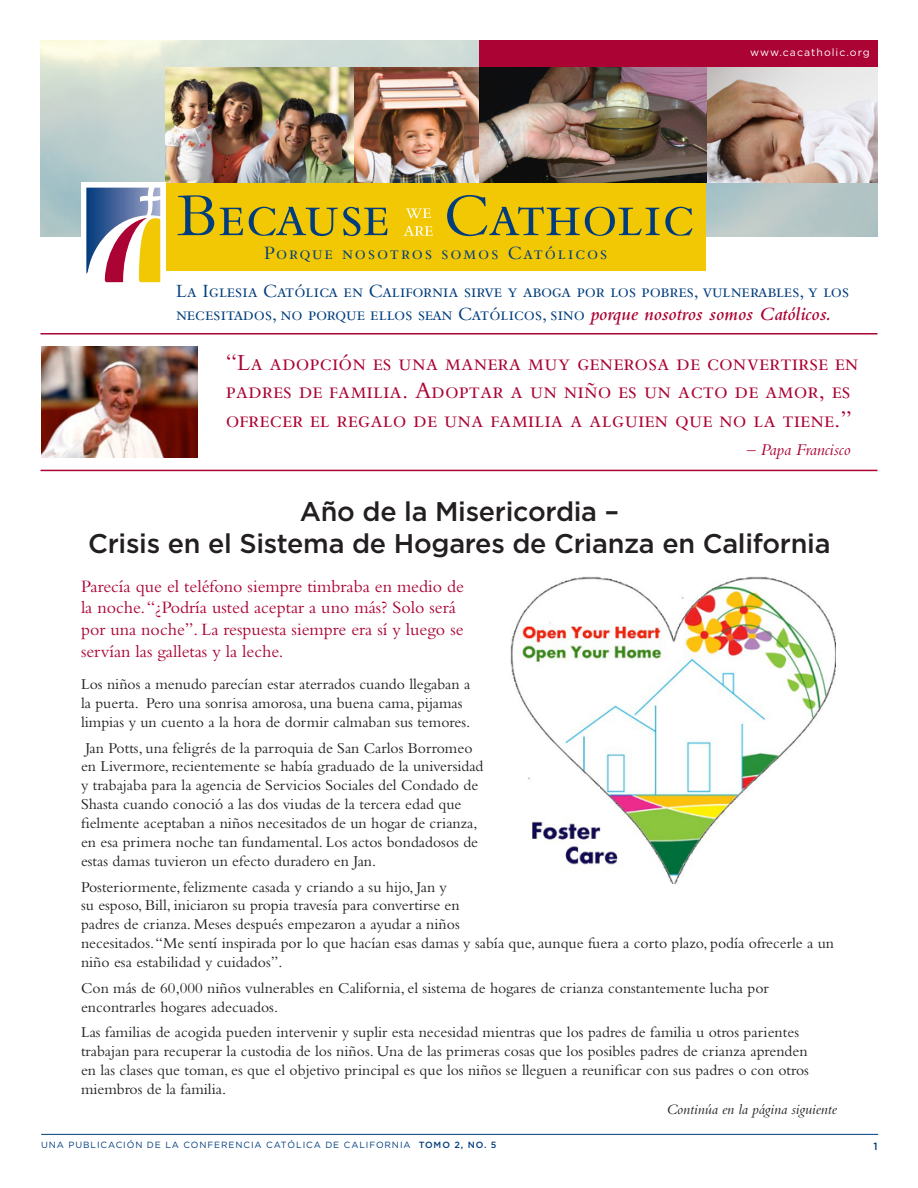
<style>
.page{position:relative;width:918px;height:1188px;background:#fff}
.page>*{position:absolute;margin:0;border:0;box-sizing:border-box;transform-origin:0 0}
.t1{font:500 27px/32.4px "Gotham";letter-spacing:-.01em;color:#231f20;text-align:center}
.t2{font:24px/28.8px "Bembo SC";color:#ab0333}
.t3{font:19.5px/23.4px "Bembo SC";color:#013d7d}
.t4{font:19.5px "Bembo SC";letter-spacing:.08em;color:#013d7d}
.t5{font:18px/21.6px "Bembo";color:#ab0333}
.t6{font:italic 17.25px "Bembo";color:#ab0333}
.t7{font:15.75px/18.9px "Bembo";color:#231f20}
.t8{font:italic 15px "Bembo";color:#231f20}
.t9{font:10.5px "Gotham";letter-spacing:.1em;color:#fff}
.t10{font:500 10.5px "Gotham";color:#013d7d}
.t11{font:9px "Gotham";letter-spacing:.1em;color:#013d7d}
.s1{font-family:"Bembo Semibold Italic Os F";color:#ab0333}
.s2{font-weight:500}
</style>
<div class="page">
<hr style="left:40px;top:470px;width:838px;height:1px;background:#ab0333">
<hr style="left:41px;top:1134px;width:837px;height:1px;background:#013d7d">
<img style="left:40px;top:40px;width:838px;height:196px">
<div style="left:479px;top:40px;width:399px;height:28px;background:#ab0333"></div>
<img style="left:166px;top:68px;width:712px;height:114px">
<div style="left:166px;top:184px;width:540px;height:87px;background:#f2c805"></div>
<div style="left:81px;top:182px;width:85px;height:106px;background:#fff"></div>
<svg style="left:86px;top:188px;width:74px;height:94px"></svg>
<svg style="left:178px;top:195px;width:515px;height:41px"></svg>
<hr style="left:40px;top:333px;width:838px;height:1px;background:#ab0333">
<img style="left:41px;top:347px;width:156px;height:110px">
<img style="left:510px;top:576px;width:326px;height:307px">
<p class="t4" style="left:264px;top:243px;width:345px">Porque nosotros somos Católicos</p>
<p class="t9" style="left:750px;top:47px;width:121px">www.cacatholic.org</p>
<p class="t3" style="left:176px;top:279px;width:675px">La Iglesia Católica en California sirve y aboga por los pobres, vulnerables, y los necesitados, no porque ellos sean Católicos, sino <span class="s1">porque nosotros somos Católicos.</span></p>
<p class="t2" style="left:226px;top:348px;width:634px">“La adopción es una manera muy generosa de convertirse en padres de familia. Adoptar a un niño es un acto de amor, es ofrecer el regalo de una familia a alguien que no la tiene.”</p>
<p class="t6" style="left:747px;top:439px;width:105px">– Papa Francisco</p>
<p class="t1" style="left:88px;top:495px;width:744px">Año de la Misericordia –<br>Crisis en el Sistema de Hogares de Crianza en California</p>
<p class="t5" style="left:81px;top:575px;width:385px">Parecía que el teléfono siempre timbraba en medio de la noche. “¿Podría usted aceptar a uno más? Solo será por una noche”. La respuesta siempre era sí y luego se servían las galletas y la leche.</p>
<p class="t7" style="left:81px;top:674px;width:391px">Los niños a menudo parecían estar aterrados cuando llegaban a la puerta. Pero una sonrisa amorosa, una buena cama, pijamas limpias y un cuento a la hora de dormir calmaban sus temores.</p>
<p class="t7" style="left:81px;top:738px;width:404px">Jan Potts, una feligrés de la parroquia de San Carlos Borromeo en Livermore, recientemente se había graduado de la universidad y trabajaba para la agencia de Servicios Sociales del Condado de Shasta cuando conoció a las dos viudas de la tercera edad que fielmente aceptaban a niños necesitados de un hogar de crianza, en esa primera noche tan fundamental. Los actos bondadosos de estas damas tuvieron un efecto duradero en Jan.</p>
<p class="t7" style="left:81px;top:877px;width:755px">Posteriormente, felizmente casada y criando a su hijo, Jan y<br>su esposo, Bill, iniciaron su propia travesía para convertirse en<br>padres de crianza. Meses después empezaron a ayudar a niños<br>necesitados. “Me sentí inspirada por lo que hacían esas damas y sabía que, aunque fuera a corto plazo, podía ofrecerle a un niño esa estabilidad y cuidados”.</p>
<p class="t7" style="left:81px;top:978px;width:689px">Con más de 60,000 niños vulnerables en California, el sistema de hogares de crianza constantemente lucha por encontrarles hogares adecuados.</p>
<p class="t7" style="left:81px;top:1023px;width:729px">Las familias de acogida pueden intervenir y suplir esta necesidad mientras que los padres de familia u otros parientes trabajan para recuperar la custodia de los niños. Una de las primeras cosas que los posibles padres de crianza aprenden en las clases que toman, es que el objetivo principal es que los niños se lleguen a reunificar con sus padres o con otros miembros de la familia.</p>
<p class="t11" style="left:41px;top:1140px;width:457px">UNA PUBLICACIÓN DE LA CONFERENCIA CATÓLICA DE CALIFORNIA <span class="s2">TOMO 2, NO. 5</span></p>
<p class="t8" style="left:666px;top:1101px;width:172px">Continúa en la página siguiente</p>
<p class="t10" style="left:873px;top:1140px;width:6px">1</p>
</div>
